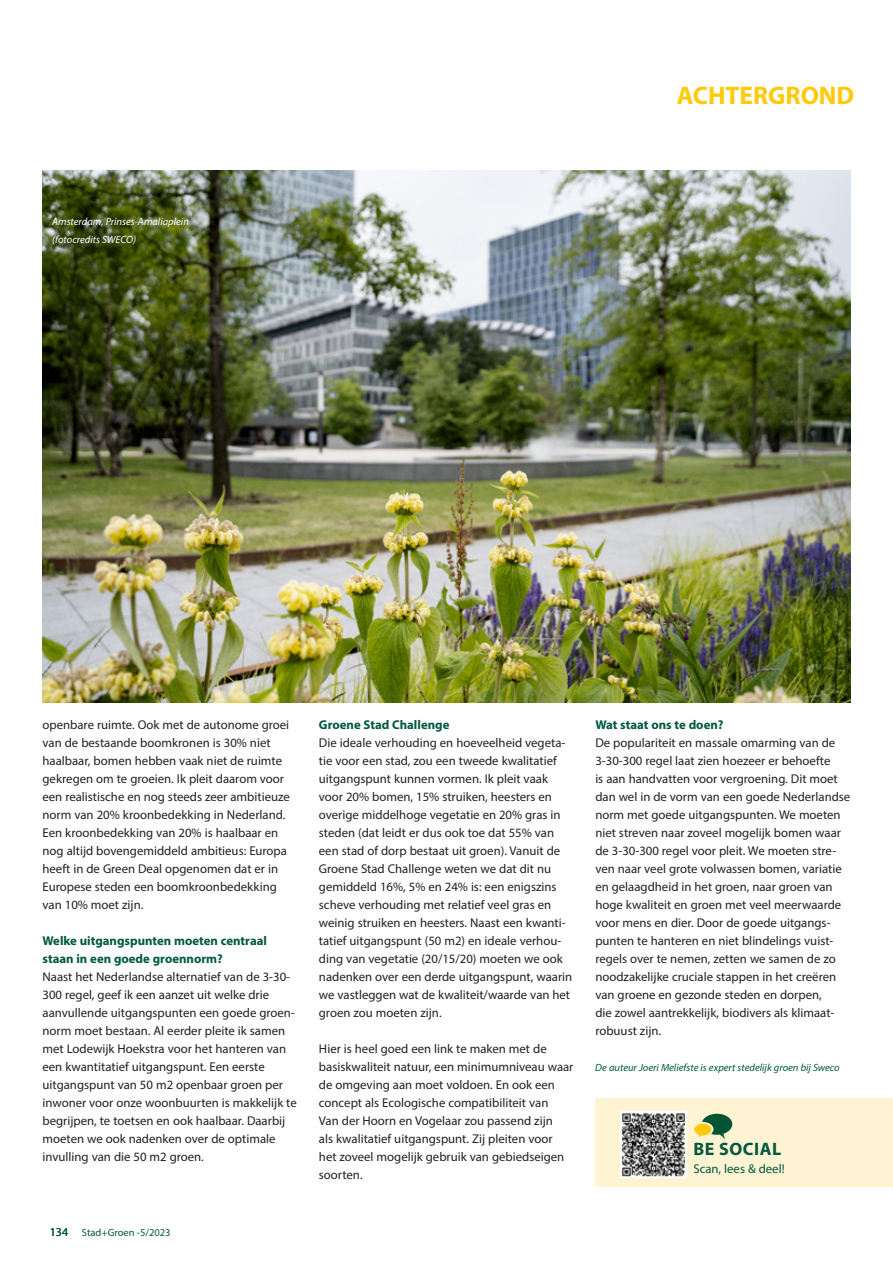
<style>
.page{position:relative;width:893px;height:1263px;background:#fff}
.page>*{position:absolute;margin:0;border:0;box-sizing:border-box;transform-origin:0 0}
.t1{font:700 25.5px "Myriad Pro";color:#feca0a}
.t2{font:700 18px "Myriad Pro";letter-spacing:.03em;color:#005840}
.t3{font:12.75px/18px "Myriad Pro";color:#231f20}
.t4{font:700 12.75px/18px "Myriad Pro";color:#005840}
.t5{font:12.75px "Myriad Pro";color:#005840}
.t6{font:italic 10.5px "Myriad Pro";color:#005840}
.t7{font:italic 10.5px/18px "Myriad Pro";color:#fff}
.t8{font:10.5px "Myriad Pro";color:#005840}
.s1{font-size:12px}
</style>
<div class="page">
<div style="left:595px;top:1098px;width:298px;height:89px;background:#fef3d2"></div>
<img style="left:621px;top:1111px;width:65px;height:66px">
<svg style="left:694px;top:1114px;width:38px;height:25px"></svg>
<img style="left:43px;top:170px;width:807px;height:533px">
<p class="t7" style="left:52px;top:212px;width:138px">Amsterdam, Prinses-Amaliaplein (fotocredits SWECO)</p>
<h1 class="t1" style="left:677px;top:79px;width:179px">ACHTERGROND</h1>
<p class="t3" style="left:43px;top:716px;width:249px">openbare ruimte. Ook met de autonome groei van de bestaande boomkronen is 30% niet haalbaar, bomen hebben vaak niet de ruimte gekregen om te groeien. Ik pleit daarom voor een realistische en nog steeds zeer ambitieuze norm van 20% kroonbedekking in Nederland.<br>Een kroonbedekking van 20% is haalbaar en nog altijd bovengemiddeld ambitieus: Europa heeft in de Green Deal opgenomen dat er in Europese steden een boomkroonbedekking van 10% moet zijn.</p>
<p class="t4" style="left:43px;top:931px;width:226px">Welke uitgangspunten moeten centraal staan in een goede groennorm?</p>
<p class="t3" style="left:43px;top:968px;width:256px">Naast het Nederlandse alternatief van de 3-30- 300 regel, geef ik een aanzet uit welke drie aanvullende uitgangspunten een goede groen&shy;norm moet bestaan. Al eerder pleite ik samen met Lodewijk Hoekstra voor het hanteren van een kwantitatief uitgangspunt. Een eerste uitgangspunt van 50 m2 openbaar groen per inwoner voor onze woonbuurten is makkelijk te begrijpen, te toetsen en ook haalbaar. Daarbij moeten we ook nadenken over de optimale invulling van die 50 m2 groen.</p>
<p class="t8" style="left:50px;top:1226px;width:122px"><span class="s1">134</span> Stad+Groen -5/2023</p>
<p class="t4" style="left:319px;top:715px;width:132px">Groene Stad Challenge</p>
<p class="t3" style="left:319px;top:734px;width:255px">Die ideale verhouding en hoeveelheid vegeta&shy;tie voor een stad, zou een tweede kwalitatief uitgangspunt kunnen vormen. Ik pleit vaak voor 20% bomen, 15% struiken, heesters en overige middelhoge vegetatie en 20% gras in steden (dat leidt er dus ook toe dat 55% van een stad of dorp bestaat uit groen). Vanuit de Groene Stad Challenge weten we dat dit nu gemiddeld 16%, 5% en 24% is: een enigszins scheve verhouding met relatief veel gras en weinig struiken en heesters. Naast een kwanti&shy;tatief uitgangspunt (50 m2) en ideale verhou&shy;ding van vegetatie (20/15/20) moeten we ook nadenken over een derde uitgangspunt, waarin we vastleggen wat de kwaliteit/waarde van het groen zou moeten zijn.</p>
<p class="t3" style="left:319px;top:1040px;width:256px">Hier is heel goed een link te maken met de basiskwaliteit natuur, een minimumniveau waar de omgeving aan moet voldoen. En ook een concept als Ecologische compatibiliteit van<br>Van der Hoorn en Vogelaar zou passend zijn<br>als kwalitatief uitgangspunt. Zij pleiten voor het zoveel mogelijk gebruik van gebiedseigen soorten.</p>
<p class="t4" style="left:595px;top:715px;width:130px">Wat staat ons te doen?</p>
<p class="t3" style="left:595px;top:734px;width:257px">De populariteit en massale omarming van de 3-30-300 regel laat zien hoezeer er behoefte<br>is aan handvatten voor vergroening. Dit moet dan wel in de vorm van een goede Nederlandse norm met goede uitgangspunten. We moeten niet streven naar zoveel mogelijk bomen waar de 3-30-300 regel voor pleit. We moeten stre&shy;ven naar veel grote volwassen bomen, variatie en gelaagdheid in het groen, naar groen van hoge kwaliteit en groen met veel meerwaarde voor mens en dier. Door de goede uitgangs&shy;punten te hanteren en niet blindelings vuist&shy;regels over te nemen, zetten we samen de zo noodzakelijke cruciale stappen in het creëren van groene en gezonde steden en dorpen,<br>die zowel aantrekkelijk, biodivers als klimaat&shy;robuust zijn.</p>
<p class="t6" style="left:595px;top:1061px;width:246px">De auteur Joeri Meliefste is expert stedelijk groen bij Sweco</p>
<h2 class="t2" style="left:693px;top:1137px;width:89px">BE SOCIAL</h2>
<p class="t5" style="left:693px;top:1161px;width:93px">Scan, lees &amp; deel!</p>
</div>
